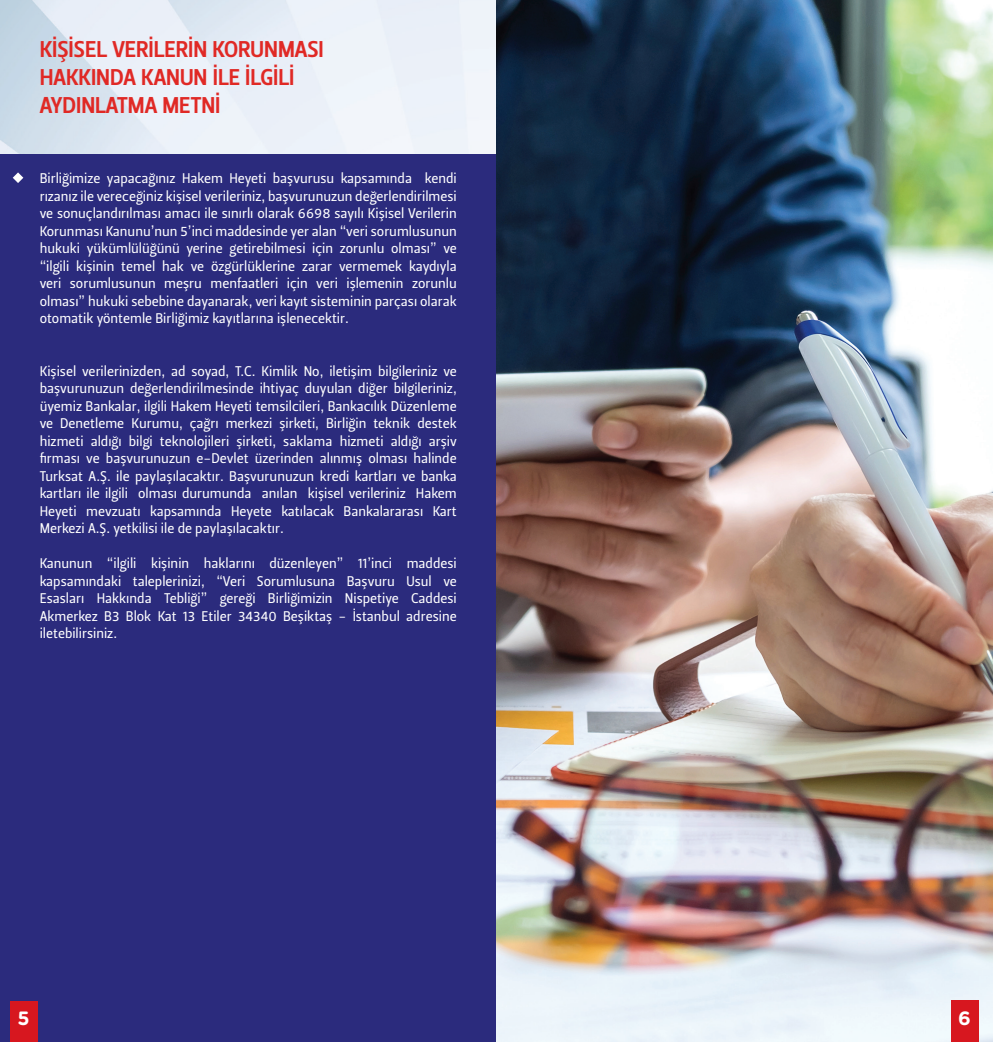
<style>
.page{position:relative;width:993px;height:1042px;background:#fff}
.page>*{position:absolute;margin:0;border:0;box-sizing:border-box;transform-origin:0 0}
.t1{font:22.75px/28px "Leitura Sans Grot 3";color:#e02925}
.t2{font:700 19.25px "Gotham Rounded";color:#fff}
.t3{font:14px/17.5px "Leitura Sans Grot 2";color:#fff;text-align:justify}
</style>
<div class="page">
<img style="left:0;top:0;width:496px;height:1042px">
<div style="left:0;top:154px;width:495px;height:888px;background:#2b2b7d"></div>
<svg style="left:13px;top:172px;width:10px;height:11px"></svg>
<img style="left:496px;top:0;width:496px;height:1042px">
<div style="left:10px;top:1001px;width:28px;height:41px;background:#d7171f"></div>
<div style="left:950px;top:1000px;width:28px;height:42px;background:#d7171f"></div>
<h1 class="t1" style="left:40px;top:36px;width:285px">KİŞİSEL VERİLERİN KORUNMASI<br>HAKKINDA KANUN İLE İLGİLİ<br>AYDINLATMA METNİ</h1>
<p class="t3" style="left:40px;top:170px;width:418px">Birliğimize yapacağınız Hakem Heyeti başvurusu kapsamında kendi rızanız ile vereceğiniz kişisel verileriniz, başvurunuzun değerlendirilmesi ve sonuçlandırılması amacı ile sınırlı olarak 6698 sayılı Kişisel Verilerin Korunması Kanunu’nun 5’inci maddesinde yer alan “veri sorumlusunun hukuki yükümlülüğünü yerine getirebilmesi için zorunlu olması” ve “ilgili kişinin temel hak ve özgürlüklerine zarar vermemek kaydıyla veri sorumlusunun meşru menfaatleri için veri işlemenin zorunlu olması” hukuki sebebine dayanarak, veri kayıt sisteminin parçası olarak otomatik yöntemle Birliğimiz kayıtlarına işlenecektir.</p>
<p class="t3" style="left:40px;top:362px;width:418px">Kişisel verilerinizden, ad soyad, T.C. Kimlik No, iletişim bilgileriniz ve başvurunuzun değerlendirilmesinde ihtiyaç duyulan diğer bilgileriniz, üyemiz Bankalar, ilgili Hakem Heyeti temsilcileri, Bankacılık Düzenleme ve Denetleme Kurumu, çağrı merkezi şirketi, Birliğin teknik destek hizmeti aldığı bilgi teknolojileri şirketi, saklama hizmeti aldığı arşiv firması ve başvurunuzun e-Devlet üzerinden alınmış olması halinde Turksat A.Ş. ile paylaşılacaktır. Başvurunuzun kredi kartları ve banka kartları ile ilgili olması durumunda anılan kişisel verileriniz Hakem Heyeti mevzuatı kapsamında Heyete katılacak Bankalararası Kart Merkezi A.Ş. yetkilisi ile de paylaşılacaktır.</p>
<p class="t3" style="left:40px;top:555px;width:418px">Kanunun “ilgili kişinin haklarını düzenleyen” 11’inci maddesi kapsamındaki taleplerinizi, “Veri Sorumlusuna Başvuru Usul ve Esasları Hakkında Tebliği” gereği Birliğimizin Nispetiye Caddesi Akmerkez B3 Blok Kat 13 Etiler 34340 Beşiktaş - İstanbul adresine iletebilirsiniz.</p>
<h2 class="t2" style="left:18px;top:1004px;width:14px">5</h2>
<h2 class="t2" style="left:957px;top:1004px;width:14px">6</h2>
</div>
